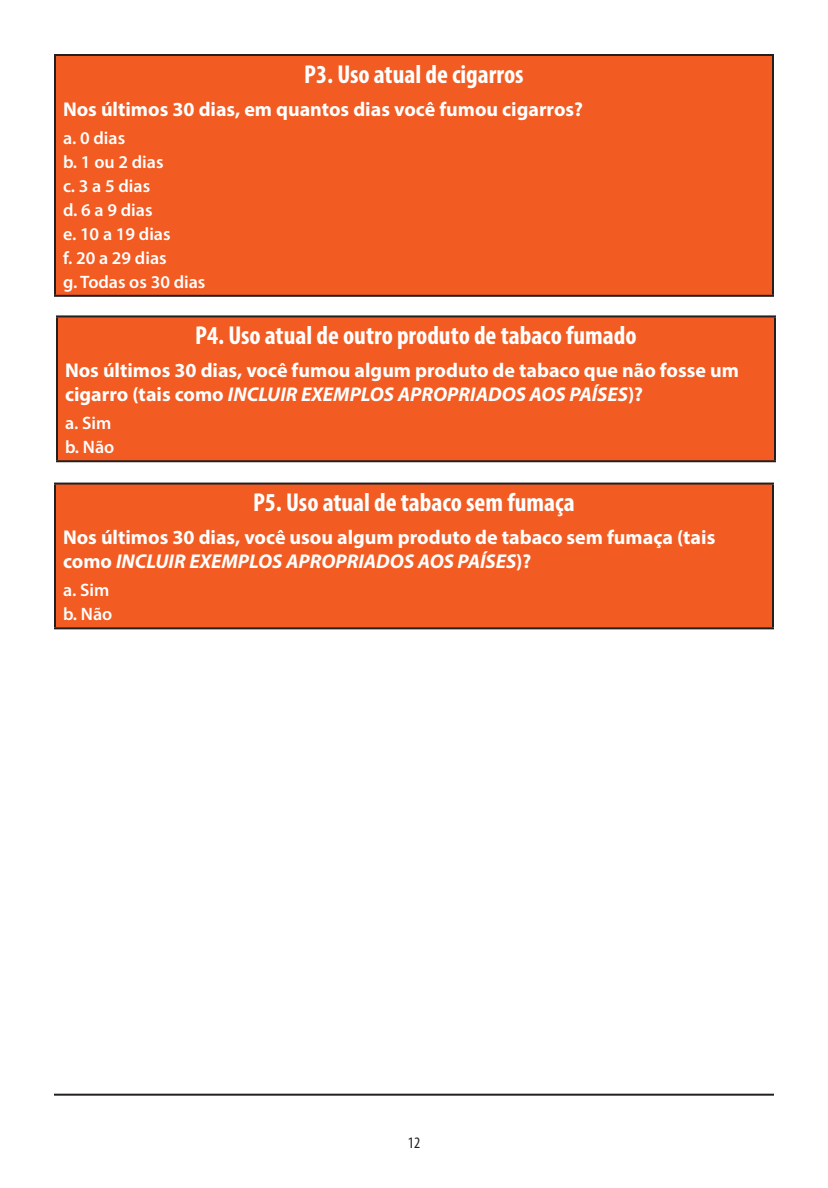
<style>
.page{position:relative;width:828px;height:1188px;background:#fff}
.page>*{position:absolute;margin:0;border:0;box-sizing:border-box;transform-origin:0 0}
.TableHead{font:700 condensed 26px "Myriad Pro";color:#fff}
.Table-Question{font:700 20px/24px "Myriad Pro";color:#fff}
.Table-Resopnses{font:600 18px "Myriad Pro";color:#fff}
.t1{font:condensed 16px "Myriad Pro";color:#231f20}
.s1{font-style:italic}
</style>
<div class="page">
<hr style="left:54px;top:1094px;width:720px;height:2px;background:#231f20">
<div style="left:55px;top:55px;width:718px;height:241px;background:#f25b21"></div>
<hr style="left:54px;top:54px;width:720px;height:2px;background:#231f20">
<hr style="left:54px;top:56px;width:2px;height:239px;background:#231f20">
<hr style="left:772px;top:56px;width:2px;height:239px;background:#231f20">
<hr style="left:54px;top:295px;width:720px;height:2px;background:#231f20">
<div style="left:57px;top:316px;width:718px;height:145px;background:#f25b21"></div>
<hr style="left:56px;top:315px;width:720px;height:2px;background:#231f20">
<hr style="left:56px;top:317px;width:2px;height:143px;background:#231f20">
<hr style="left:774px;top:317px;width:2px;height:143px;background:#231f20">
<hr style="left:56px;top:460px;width:720px;height:2px;background:#231f20">
<div style="left:55px;top:484px;width:718px;height:144px;background:#f25b21"></div>
<hr style="left:54px;top:483px;width:720px;height:2px;background:#231f20">
<hr style="left:54px;top:485px;width:2px;height:142px;background:#231f20">
<hr style="left:772px;top:485px;width:2px;height:142px;background:#231f20">
<hr style="left:54px;top:627px;width:720px;height:2px;background:#231f20">
<p class="TableHead" style="left:304px;top:58px;width:221px">P3. Uso atual de cigarros</p>
<p class="Table-Question" style="left:63px;top:96px;width:522px">Nos últimos 30 dias, em quantos dias você fumou cigarros?</p>
<p class="Table-Resopnses" style="left:63px;top:126px;width:64px">a. 0 dias</p>
<p class="Table-Resopnses" style="left:63px;top:150px;width:102px">b. 1 ou 2 dias</p>
<p class="Table-Resopnses" style="left:63px;top:174px;width:89px">c. 3 a 5 dias</p>
<p class="Table-Resopnses" style="left:63px;top:198px;width:91px">d. 6 a 9 dias</p>
<p class="Table-Resopnses" style="left:63px;top:222px;width:109px">e. 10 a 19 dias</p>
<p class="Table-Resopnses" style="left:63px;top:246px;width:105px">f. 20 a 29 dias</p>
<p class="Table-Resopnses" style="left:63px;top:270px;width:144px">g. Todas os 30 dias</p>
<p class="TableHead" style="left:195px;top:319px;width:443px">P4. Uso atual de outro produto de tabaco fumado</p>
<p class="Table-Question" style="left:65px;top:358px;width:675px">Nos últimos 30 dias, você fumou algum produto de tabaco que não fosse um cigarro (tais como <span class="s1">INCLUIR EXEMPLOS APROPRIADOS AOS PAÍSES</span>)?</p>
<p class="Table-Resopnses" style="left:65px;top:412px;width:48px">a. Sim</p>
<p class="Table-Resopnses" style="left:65px;top:436px;width:51px">b. Não</p>
<p class="TableHead" style="left:253px;top:486px;width:323px">P5. Uso atual de tabaco sem fumaça</p>
<p class="Table-Question" style="left:63px;top:525px;width:654px">Nos últimos 30 dias, você usou algum produto de tabaco sem fumaça (tais como <span class="s1">INCLUIR EXEMPLOS APROPRIADOS AOS PAÍSES</span>)?</p>
<p class="Table-Resopnses" style="left:63px;top:579px;width:48px">a. Sim</p>
<p class="Table-Resopnses" style="left:63px;top:603px;width:51px">b. Não</p>
<p class="t1" style="left:408px;top:1133px;width:14px">12</p>
</div>
